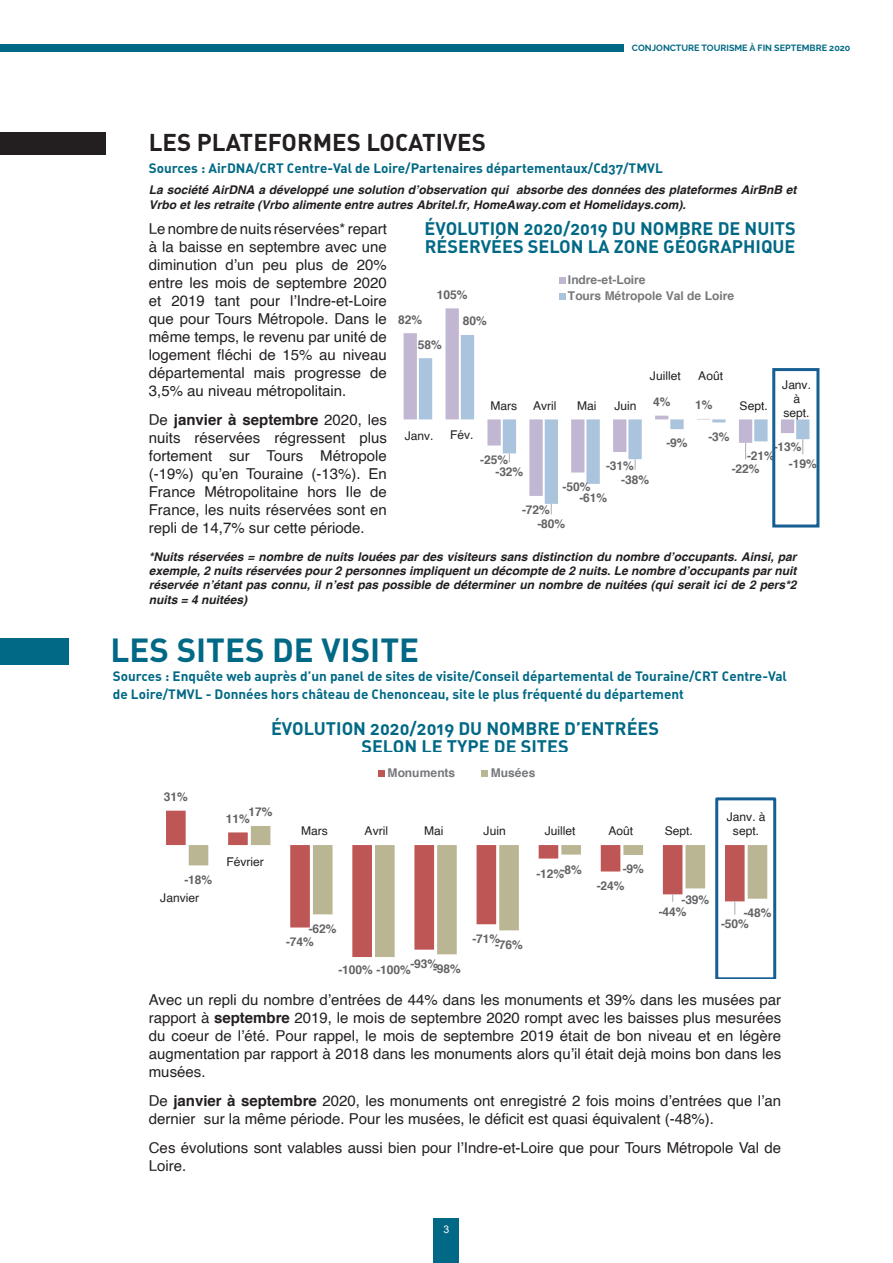
<style>
.page{position:relative;width:893px;height:1263px;background:#fff}
.page>*{position:absolute;margin:0;border:0;box-sizing:border-box;transform-origin:0 0}
.t1{font:33px "DIN Bold Alternate";color:#016985}
.t2{font:24px "DIN Bold Alternate";color:#231f20}
.t3{font:18px "DIN Bold Alternate";color:#016985}
.t4{font:15px/18px "Helvetica";color:#231f20;text-align:justify}
.t5{font:13.5px/18px "DIN Bold Alternate";color:#016985}
.t6{font:italic 700 12px/14.4px "Helvetica";color:#231f20;text-align:justify}
.t7{font:700 12px "Helvetica";letter-spacing:-.005em;color:#636366}
.t8{font:12px/14.1px "Helvetica";color:#231f20;text-align:center}
.t9{font:700 12px/15.9px "Helvetica";color:#76787b}
.t10{font:10.5px "Arial";color:#fff}
.t11{font:700 9px "Raleway";color:#016985}
.s1{font-weight:700}
</style>
<div class="page">
<div style="left:433px;top:1218px;width:26px;height:45px;background:#016985"></div>
<div style="left:0;top:45px;width:624px;height:7px;background:#016985"></div>
<div style="left:0;top:639px;width:68px;height:26px;background:#016985"></div>
<svg style="left:166px;top:811px;width:23px;height:55px"></svg>
<svg style="left:189px;top:826px;width:517px;height:131px"></svg>
<div style="left:378px;top:770px;width:7px;height:6px;background:#bd5654"></div>
<svg style="left:482px;top:770px;width:6px;height:6px"></svg>
<svg style="left:715px;top:797px;width:61px;height:182px"></svg>
<div style="left:0;top:133px;width:105px;height:22px;background:#231f20"></div>
<svg style="left:404px;top:308px;width:55px;height:112px;fill:#c6bdd6"></svg>
<svg style="left:419px;top:335px;width:390px;height:169px"></svg>
<svg style="left:745px;top:443px;width:1px;height:16px"></svg>
<svg style="left:802px;top:439px;width:1px;height:15px"></svg>
<div style="left:559px;top:277px;width:6px;height:7px;background:#c1b7d3"></div>
<div style="left:559px;top:293px;width:6px;height:7px;background:#aac4dd"></div>
<div style="left:772px;top:368px;width:47px;height:159px;border:3px solid #175e92"></div>
<p class="t2" style="left:149px;top:127px;width:339px">LES PLATEFORMES LOCATIVES</p>
<p class="t11" style="left:632px;top:43px;width:220px">CONJONCTURE TOURISME À FIN SEPTEMBRE 2020</p>
<p class="t5" style="left:149px;top:159px;width:516px">Sources : AirDNA/CRT Centre-Val de Loire/Partenaires départementaux/Cd37/TMVL</p>
<p class="t6" style="left:149px;top:183px;width:649px">La société AirDNA a développé une solution d’observation qui absorbe des données des plateformes AirBnB et<br>Vrbo et les retraite (Vrbo alimente entre autres Abritel.fr, HomeAway.com et Homelidays.com).</p>
<p class="t3" style="left:424px;top:217px;width:373px">ÉVOLUTION 2020/2019 DU NOMBRE DE NUITS</p>
<p class="t3" style="left:425px;top:235px;width:372px">RÉSERVÉES SELON LA ZONE GÉOGRAPHIQUE</p>
<p class="t4" style="left:149px;top:220px;width:240px">Le nombre de nuits réservées* repart à la baisse en septembre avec une diminution d’un peu plus de 20% entre les mois de septembre 2020 et 2019 tant pour l’Indre-et-Loire que pour Tours Métropole. Dans le même temps, le revenu par unité de logement fléchi de 15% au niveau départemental mais progresse de 3,5% au niveau métropolitain.</p>
<p class="t4" style="left:149px;top:411px;width:240px">De <span class="s1">janvier à septembre</span> 2020, les nuits réservées régressent plus fortement sur Tours Métropole (-19%) qu’en Touraine (-13%). En France Métropolitaine hors Ile de France, les nuits réservées sont en repli de 14,7% sur cette période.</p>
<p class="t6" style="left:149px;top:550px;width:649px">*Nuits réservées = nombre de nuits louées par des visiteurs sans distinction du nombre d’occupants. Ainsi, par exemple, 2 nuits réservées pour 2 personnes impliquent un décompte de 2 nuits. Le nombre d’occupants par nuit réservée n’étant pas connu, il n’est pas possible de déterminer un nombre de nuitées (qui serait ici de 2 pers*2 nuits = 4 nuitées)</p>
<p class="t9" style="left:568px;top:272px;width:168px">Indre-et-Loire<br>Tours Métropole Val de Loire</p>
<p class="t7" style="left:437px;top:285px;width:32px">105%</p>
<p class="t7" style="left:398px;top:310px;width:26px">82%</p>
<p class="t7" style="left:463px;top:311px;width:26px">80%</p>
<p class="t7" style="left:418px;top:335px;width:26px">58%</p>
<p class="t8" style="left:698px;top:370px;width:26px">Août</p>
<p class="t8" style="left:650px;top:370px;width:32px">Juillet</p>
<p class="t8" style="left:782px;top:378px;width:30px">Janv. à sept.</p>
<p class="t7" style="left:653px;top:392px;width:19px">4%</p>
<p class="t7" style="left:695px;top:395px;width:19px">1%</p>
<p class="t8" style="left:740px;top:399px;width:30px">Sept.</p>
<p class="t8" style="left:490px;top:399px;width:28px">Mars</p>
<p class="t8" style="left:533px;top:399px;width:25px">Avril</p>
<p class="t8" style="left:577px;top:399px;width:21px">Mai</p>
<p class="t8" style="left:614px;top:399px;width:24px">Juin</p>
<p class="t8" style="left:405px;top:429px;width:30px">Janv.</p>
<p class="t8" style="left:450px;top:428px;width:25px">Fév.</p>
<p class="t7" style="left:708px;top:427px;width:23px">-3%</p>
<p class="t7" style="left:666px;top:433px;width:23px">-9%</p>
<p class="t7" style="left:774px;top:437px;width:29px">-13%</p>
<p class="t7" style="left:747px;top:446px;width:29px">-21%</p>
<p class="t7" style="left:480px;top:450px;width:29px">-25%</p>
<p class="t7" style="left:789px;top:454px;width:29px">-19%</p>
<p class="t7" style="left:606px;top:456px;width:29px">-31%</p>
<p class="t7" style="left:732px;top:459px;width:29px">-22%</p>
<p class="t7" style="left:496px;top:462px;width:29px">-32%</p>
<p class="t7" style="left:621px;top:470px;width:29px">-38%</p>
<p class="t7" style="left:563px;top:477px;width:29px">-50%</p>
<p class="t7" style="left:579px;top:488px;width:29px">-61%</p>
<p class="t7" style="left:522px;top:500px;width:29px">-72%</p>
<p class="t7" style="left:537px;top:514px;width:29px">-80%</p>
<p class="t1" style="left:111px;top:629px;width:310px">LES SITES DE VISITE</p>
<p class="t5" style="left:113px;top:667px;width:676px">Sources : Enquête web auprès d’un panel de sites de visite/Conseil départemental de Touraine/CRT Centre-Val de Loire/TMVL - Données hors château de Chenonceau, site le plus fréquenté du département</p>
<p class="t3" style="left:271px;top:716px;width:390px">ÉVOLUTION 2020/2019 DU NOMBRE D’ENTRÉES</p>
<p class="t3" style="left:361px;top:734px;width:209px">SELON LE TYPE DE SITES</p>
<p class="t7" style="left:164px;top:787px;width:26px">31%</p>
<p class="t7" style="left:185px;top:870px;width:29px">-18%</p>
<p class="t8" style="left:160px;top:891px;width:40px">Janvier</p>
<p class="t7" style="left:249px;top:802px;width:26px">17%</p>
<p class="t7" style="left:226px;top:809px;width:26px">11%</p>
<p class="t8" style="left:226px;top:855px;width:39px">Février</p>
<p class="t9" style="left:388px;top:765px;width:69px">Monuments</p>
<p class="t9" style="left:491px;top:765px;width:46px">Musées</p>
<p class="t8" style="left:727px;top:810px;width:40px">Janv. à</p>
<p class="t8" style="left:424px;top:824px;width:21px">Mai</p>
<p class="t8" style="left:608px;top:824px;width:26px">Août</p>
<p class="t8" style="left:665px;top:824px;width:30px">Sept.</p>
<p class="t8" style="left:733px;top:824px;width:28px">sept.</p>
<p class="t8" style="left:301px;top:824px;width:28px">Mars</p>
<p class="t8" style="left:365px;top:824px;width:25px">Avril</p>
<p class="t8" style="left:484px;top:824px;width:24px">Juin</p>
<p class="t8" style="left:545px;top:824px;width:32px">Juillet</p>
<p class="t7" style="left:561px;top:860px;width:23px">-8%</p>
<p class="t7" style="left:623px;top:859px;width:23px">-9%</p>
<p class="t7" style="left:536px;top:864px;width:29px">-12%</p>
<p class="t7" style="left:309px;top:919px;width:29px">-62%</p>
<p class="t7" style="left:286px;top:932px;width:29px">-74%</p>
<p class="t7" style="left:410px;top:954px;width:29px">-93%</p>
<p class="t7" style="left:433px;top:959px;width:29px">-98%</p>
<p class="t7" style="left:338px;top:960px;width:74px">-100% -100%</p>
<p class="t7" style="left:472px;top:929px;width:29px">-71%</p>
<p class="t7" style="left:495px;top:935px;width:29px">-76%</p>
<p class="t7" style="left:597px;top:876px;width:29px">-24%</p>
<p class="t7" style="left:681px;top:890px;width:29px">-39%</p>
<p class="t7" style="left:659px;top:902px;width:29px">-44%</p>
<p class="t7" style="left:744px;top:903px;width:29px">-48%</p>
<p class="t7" style="left:721px;top:914px;width:29px">-50%</p>
<p class="t4" style="left:149px;top:991px;width:634px">Avec un repli du nombre d’entrées de 44% dans les monuments et 39% dans les musées par rapport à <span class="s1">septembre</span> 2019, le mois de septembre 2020 rompt avec les baisses plus mesurées du coeur de l’été. Pour rappel, le mois de septembre 2019 était de bon niveau et en légère augmentation par rapport à 2018 dans les monuments alors qu’il était dejà moins bon dans les musées.</p>
<p class="t4" style="left:149px;top:1092px;width:634px">De <span class="s1">janvier à septembre</span> 2020, les monuments ont enregistré 2 fois moins d’entrées que l’an dernier sur la même période. Pour les musées, le déficit est quasi équivalent (-48%).</p>
<p class="t4" style="left:149px;top:1139px;width:634px">Ces évolutions sont valables aussi bien pour l’Indre-et-Loire que pour Tours Métropole Val de<br>Loire.</p>
<p class="t10" style="left:444px;top:1222px;width:7px">3</p>
</div>
